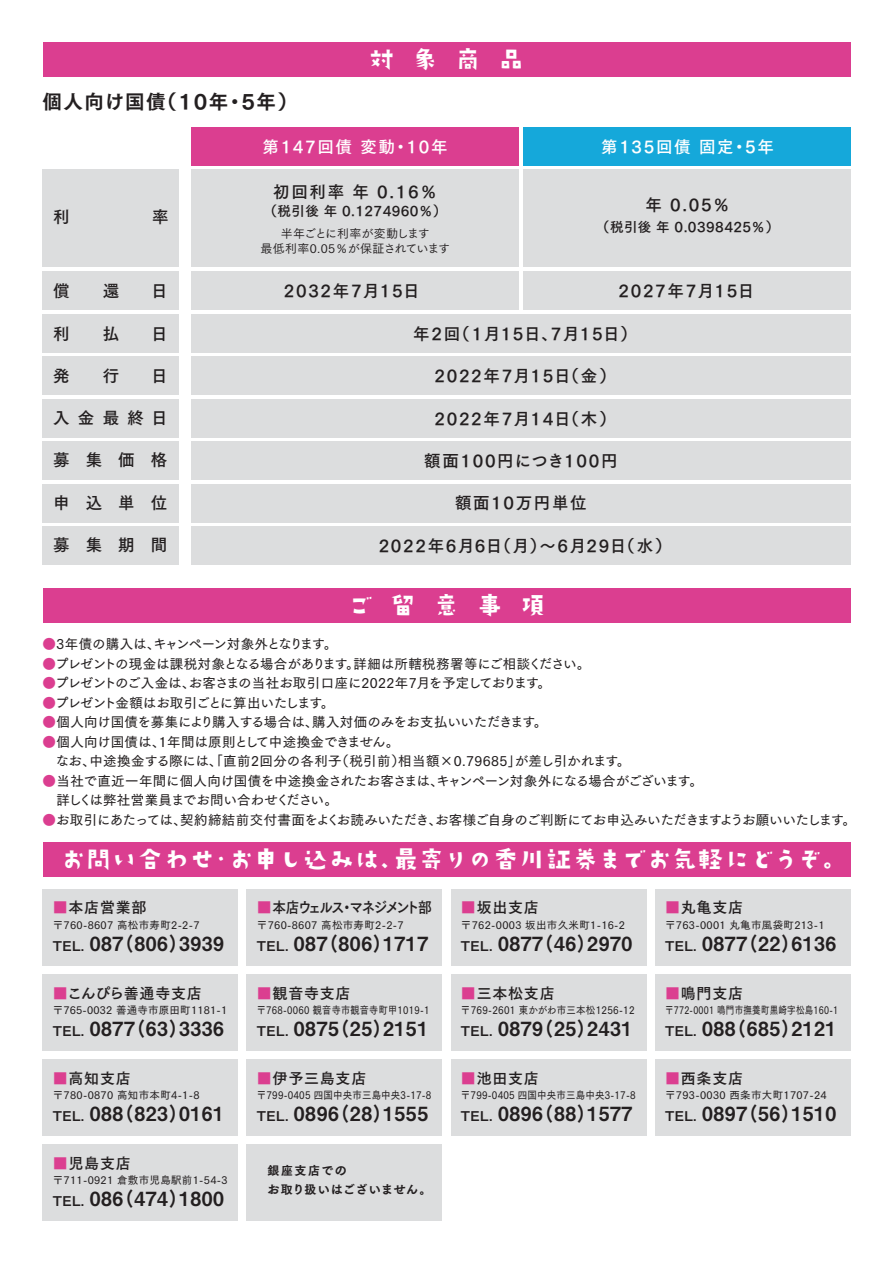
<style>
.page{position:relative;width:893px;height:1263px;background:#fff}
.page>*{position:absolute;margin:0;border:0;box-sizing:border-box;transform-origin:0 0}
.t1{font:27px "DS kirigirisu";letter-spacing:-.04em;color:#fff}
.t2{font:19.5px "Midashi Go Pro MB31";letter-spacing:.03em;color:#231f20}
.t3{font:19.5px "Tsuku Go Pro E";letter-spacing:.08em;color:#231f20}
.t4{font:16.5px "Tsuku Go Pro B";letter-spacing:.1em;color:#231f20}
.t5{font:16.5px "Tsuku Go Pro B";letter-spacing:.1em;color:#fff}
.t6{font:15px "Tsuku Go Pro B";letter-spacing:.05em;color:#231f20}
.t7{font:15px "Tsuku Go Pro B";letter-spacing:-.12em;color:#231f20;scale:.91 1}
.t8{font:15px "Tsuku Go Pro B";letter-spacing:.01em;color:#231f20}
.t9{font:13.5px/19.5px "Tsuku Go Pro D";letter-spacing:-.01em;color:#231f20}
.t10{font:13.5px/19.5px "Tsuku Go Pro D";letter-spacing:.01em;color:#231f20}
.t11{font:13.5px "Tsuku Go Pro D";letter-spacing:-.03em;color:#231f20}
.t12{font:13.5px "Tsuku Go Pro B";letter-spacing:.03em;color:#231f20}
.t13{font:13.5px "Tsuku Go Pro D";letter-spacing:-.06em;color:#231f20}
.t14{font:12px/15px "Tsuku Go Pro M";letter-spacing:-.01em;color:#231f20;text-align:center}
.t15{font:12px/18.9px "Tsuku Go Pro E";letter-spacing:.085em;color:#231f20}
.t16{font:10.5px "Tsuku Go Pro D";letter-spacing:.03em;color:#231f20}
.t17{font:10.5px "Tsuku Go Pro D";letter-spacing:.03em;color:#231f20;scale:.9 1}
.t18{font:10.5px "Tsuku Go Pro D";letter-spacing:.03em;color:#231f20;scale:.81 1}
.t19{font:10.5px "Tsuku Go Pro D";letter-spacing:.03em;color:#231f20;scale:.87 1}
.s1{color:#db3e90}
.s2{font-family:"Koz Go Pr 6 N";color:#db3e90}
.s3{font-size:13.5px}
</style>
<div class="page">
<div style="left:43px;top:43px;width:807px;height:34px;background:#db3e90"></div>
<div style="left:43px;top:169px;width:136px;height:98px;background:#dcddde"></div>
<div style="left:43px;top:442px;width:136px;height:38px;background:#dcddde"></div>
<div style="left:43px;top:484px;width:136px;height:38px;background:#dcddde"></div>
<div style="left:43px;top:527px;width:136px;height:38px;background:#dcddde"></div>
<div style="left:43px;top:271px;width:136px;height:39px;background:#dcddde"></div>
<div style="left:43px;top:314px;width:136px;height:38px;background:#dcddde"></div>
<div style="left:43px;top:356px;width:136px;height:39px;background:#dcddde"></div>
<div style="left:43px;top:399px;width:136px;height:38px;background:#dcddde"></div>
<div style="left:191px;top:127px;width:328px;height:38px;background:#db3e90"></div>
<div style="left:191px;top:169px;width:328px;height:98px;background:#dcddde"></div>
<div style="left:191px;top:271px;width:328px;height:39px;background:#dcddde"></div>
<div style="left:191px;top:314px;width:659px;height:38px;background:#dcddde"></div>
<div style="left:191px;top:356px;width:659px;height:39px;background:#dcddde"></div>
<div style="left:191px;top:399px;width:659px;height:38px;background:#dcddde"></div>
<div style="left:191px;top:442px;width:659px;height:38px;background:#dcddde"></div>
<div style="left:191px;top:484px;width:659px;height:38px;background:#dcddde"></div>
<div style="left:191px;top:527px;width:659px;height:38px;background:#dcddde"></div>
<div style="left:523px;top:127px;width:327px;height:38px;background:#15a8da"></div>
<div style="left:523px;top:169px;width:327px;height:98px;background:#dcddde"></div>
<div style="left:523px;top:271px;width:327px;height:39px;background:#dcddde"></div>
<div style="left:43px;top:588px;width:807px;height:34px;background:#db3e90"></div>
<div style="left:43px;top:842px;width:807px;height:34px;background:#db3e90"></div>
<div style="left:43px;top:889px;width:195px;height:76px;background:#dcddde"></div>
<div style="left:247px;top:889px;width:195px;height:76px;background:#dcddde"></div>
<div style="left:451px;top:889px;width:195px;height:76px;background:#dcddde"></div>
<div style="left:655px;top:889px;width:195px;height:76px;background:#dcddde"></div>
<div style="left:43px;top:1059px;width:195px;height:76px;background:#dcddde"></div>
<div style="left:247px;top:1059px;width:195px;height:76px;background:#dcddde"></div>
<div style="left:655px;top:1059px;width:195px;height:76px;background:#dcddde"></div>
<div style="left:451px;top:1059px;width:195px;height:76px;background:#dcddde"></div>
<div style="left:43px;top:1144px;width:195px;height:76px;background:#dcddde"></div>
<div style="left:247px;top:1144px;width:195px;height:76px;background:#dcddde"></div>
<div style="left:43px;top:974px;width:195px;height:76px;background:#dcddde"></div>
<div style="left:247px;top:974px;width:195px;height:76px;background:#dcddde"></div>
<div style="left:451px;top:974px;width:195px;height:76px;background:#dcddde"></div>
<div style="left:655px;top:974px;width:195px;height:76px;background:#dcddde"></div>
<h2 class="t3" style="left:43px;top:84px;width:256px">個人向け国債（10年・5年）</h2>
<h1 class="t1" style="left:368px;top:44px;width:158px">対象商品</h1>
<p class="t5" style="left:263px;top:132px;width:187px">第147回債 変動・10年</p>
<p class="t5" style="left:601px;top:132px;width:174px">第135回債 固定・5年</p>
<p class="t4" style="left:53px;top:277px;width:116px">償　還　日</p>
<p class="t4" style="left:53px;top:319px;width:116px">利　払　日</p>
<p class="t4" style="left:53px;top:361px;width:116px">発　行　日</p>
<p class="t4" style="left:53px;top:404px;width:116px">入金最終日</p>
<p class="t4" style="left:53px;top:446px;width:116px">募集価格</p>
<p class="t4" style="left:53px;top:488px;width:116px">申込単位</p>
<p class="t4" style="left:53px;top:530px;width:116px">募集期間</p>
<p class="t4" style="left:273px;top:177px;width:165px">初回利率 年 0.16％</p>
<p class="t12" style="left:264px;top:199px;width:184px">（税引後 年 0.1274960％）</p>
<p class="t14" style="left:260px;top:225px;width:191px">半年ごとに利率が変動します<br>最低利率0.05％が保証されています</p>
<p class="t4" style="left:645px;top:190px;width:86px">年 0.05％</p>
<p class="t12" style="left:596px;top:215px;width:184px">（税引後 年 0.0398425％）</p>
<p class="t4" style="left:284px;top:276px;width:137px">2032年7月15日</p>
<p class="t4" style="left:618px;top:276px;width:137px">2027年7月15日</p>
<p class="t4" style="left:413px;top:320px;width:225px">年2回（1月15日、7月15日）</p>
<p class="t4" style="left:434px;top:362px;width:183px">2022年7月15日（金）</p>
<p class="t4" style="left:434px;top:404px;width:183px">2022年7月14日（木）</p>
<p class="t4" style="left:424px;top:446px;width:195px">額面100円につき100円</p>
<p class="t4" style="left:455px;top:489px;width:133px">額面10万円単位</p>
<p class="t4" style="left:379px;top:531px;width:294px">2022年6月6日（月）～6月29日（水）</p>
<h1 class="t1" style="left:347px;top:590px;width:201px">ご留意事項</h1>
<p class="t9" style="left:43px;top:633px;width:296px"><span class="s1">●</span>3年債の購入は、キャンペーン対象外となります。</p>
<p class="t9" style="left:43px;top:652px;width:549px"><span class="s1">●</span>プレゼントの現金は課税対象となる場合があります。詳細は所轄税務署等にご相談ください。</p>
<p class="t9" style="left:43px;top:672px;width:510px"><span class="s1">●</span>プレゼントのご入金は、お客さまの当社お取引口座に2022年7月を予定しております。</p>
<p class="t13" style="left:43px;top:691px;width:293px"><span class="s1">●</span>プレゼント金額はお取引ごとに算出いたします。</p>
<p class="t9" style="left:43px;top:711px;width:506px"><span class="s1">●</span>個人向け国債を募集により購入する場合は、購入対価のみをお支払いいただきます。</p>
<p class="t10" style="left:43px;top:730px;width:589px"><span class="s1">●</span>個人向け国債は、1年間は原則として中途換金できません。<br>　なお、中途換金する際には、「直前2回分の各利子（税引前）相当額×0.79685」が差し引かれます。</p>
<p class="t9" style="left:43px;top:769px;width:662px"><span class="s1">●</span>当社で直近一年間に個人向け国債を中途換金されたお客さまは、キャンペーン対象外になる場合がございます。　詳しくは弊社営業員までお問い合わせください。</p>
<p class="t11" style="left:43px;top:808px;width:815px"><span class="s1">●</span>お取引にあたっては、契約締結前交付書面をよくお読みいただき、お客様ご自身のご判断にてお申込みいただきますようお願いいたします。</p>
<h1 class="t1" style="left:59px;top:844px;width:790px">お問い合わせ・お申し込みは、最寄りの香川証券までお気軽にどうぞ。</h1>
<p class="t6" style="left:53px;top:895px;width:95px"><span class="s2">■</span>本店営業部</p>
<p class="t16" style="left:53px;top:916px;width:148px">〒760-8607 高松市寿町2-2-7</p>
<h2 class="t2" style="left:53px;top:928px;width:173px"><span class="s3">TEL.</span> 087（806）3939</h2>
<p class="t8" style="left:53px;top:980px;width:151px"><span class="s2">■</span>こんぴら善通寺支店</p>
<p class="t16" style="left:53px;top:1001px;width:176px">〒765-0032 善通寺市原田町1181-1</p>
<h2 class="t2" style="left:53px;top:1013px;width:173px"><span class="s3">TEL.</span> 0877（63）3336</h2>
<p class="t6" style="left:53px;top:1065px;width:79px"><span class="s2">■</span>高知支店</p>
<p class="t16" style="left:53px;top:1086px;width:148px">〒780-0870 高知市本町4-1-8</p>
<h2 class="t2" style="left:53px;top:1098px;width:173px"><span class="s3">TEL.</span> 088（823）0161</h2>
<p class="t6" style="left:53px;top:1150px;width:79px"><span class="s2">■</span>児島支店</p>
<p class="t16" style="left:53px;top:1171px;width:176px">〒711-0921 倉敷市児島駅前1-54-3</p>
<h2 class="t2" style="left:53px;top:1183px;width:173px"><span class="s3">TEL.</span> 086（474）1800</h2>
<p class="t7" style="left:257px;top:895px;width:194px"><span class="s2">■</span> 本店ウェルス・マネジメント部</p>
<p class="t16" style="left:257px;top:916px;width:148px">〒760-8607 高松市寿町2-2-7</p>
<h2 class="t2" style="left:257px;top:928px;width:173px"><span class="s3">TEL.</span> 087（806）1717</h2>
<p class="t6" style="left:257px;top:980px;width:95px"><span class="s2">■</span>観音寺支店</p>
<p class="t19" style="left:257px;top:1001px;width:200px">〒768-0060 観音寺市観音寺町甲1019-1</p>
<h2 class="t2" style="left:257px;top:1013px;width:173px"><span class="s3">TEL.</span> 0875（25）2151</h2>
<p class="t6" style="left:257px;top:1065px;width:111px"><span class="s2">■</span>伊予三島支店</p>
<p class="t17" style="left:257px;top:1086px;width:196px">〒799-0405 四国中央市三島中央3-17-8</p>
<h2 class="t2" style="left:257px;top:1098px;width:173px"><span class="s3">TEL.</span> 0896（28）1555</h2>
<p class="t15" style="left:267px;top:1160px;width:166px">銀座支店での<br>お取り扱いはございません。</p>
<p class="t6" style="left:461px;top:895px;width:79px"><span class="s2">■</span>坂出支店</p>
<p class="t16" style="left:461px;top:916px;width:166px">〒762-0003 坂出市久米町1-16-2</p>
<h2 class="t2" style="left:461px;top:928px;width:173px"><span class="s3">TEL.</span> 0877（46）2970</h2>
<p class="t6" style="left:461px;top:980px;width:95px"><span class="s2">■</span>三本松支店</p>
<p class="t17" style="left:461px;top:1001px;width:194px">〒769-2601 東かがわ市三本松1256-12</p>
<h2 class="t2" style="left:461px;top:1013px;width:173px"><span class="s3">TEL.</span> 0879（25）2431</h2>
<p class="t6" style="left:461px;top:1065px;width:79px"><span class="s2">■</span>池田支店</p>
<p class="t17" style="left:461px;top:1086px;width:196px">〒799-0405 四国中央市三島中央3-17-8</p>
<h2 class="t2" style="left:461px;top:1098px;width:173px"><span class="s3">TEL.</span> 0896（88）1577</h2>
<p class="t6" style="left:665px;top:895px;width:79px"><span class="s2">■</span>丸亀支店</p>
<p class="t16" style="left:665px;top:916px;width:161px">〒763-0001 丸亀市風袋町213-1</p>
<h2 class="t2" style="left:665px;top:928px;width:173px"><span class="s3">TEL.</span> 0877（22）6136</h2>
<p class="t6" style="left:665px;top:980px;width:79px"><span class="s2">■</span>鳴門支店</p>
<p class="t18" style="left:665px;top:1001px;width:215px">〒772-0001 鳴門市撫養町黒崎字松島160-1</p>
<h2 class="t2" style="left:665px;top:1013px;width:173px"><span class="s3">TEL.</span> 088（685）2121</h2>
<p class="t6" style="left:665px;top:1065px;width:79px"><span class="s2">■</span>西条支店</p>
<p class="t16" style="left:665px;top:1086px;width:163px">〒793-0030 西条市大町1707-24</p>
<h2 class="t2" style="left:665px;top:1098px;width:173px"><span class="s3">TEL.</span> 0897（56）1510</h2>
</div>
